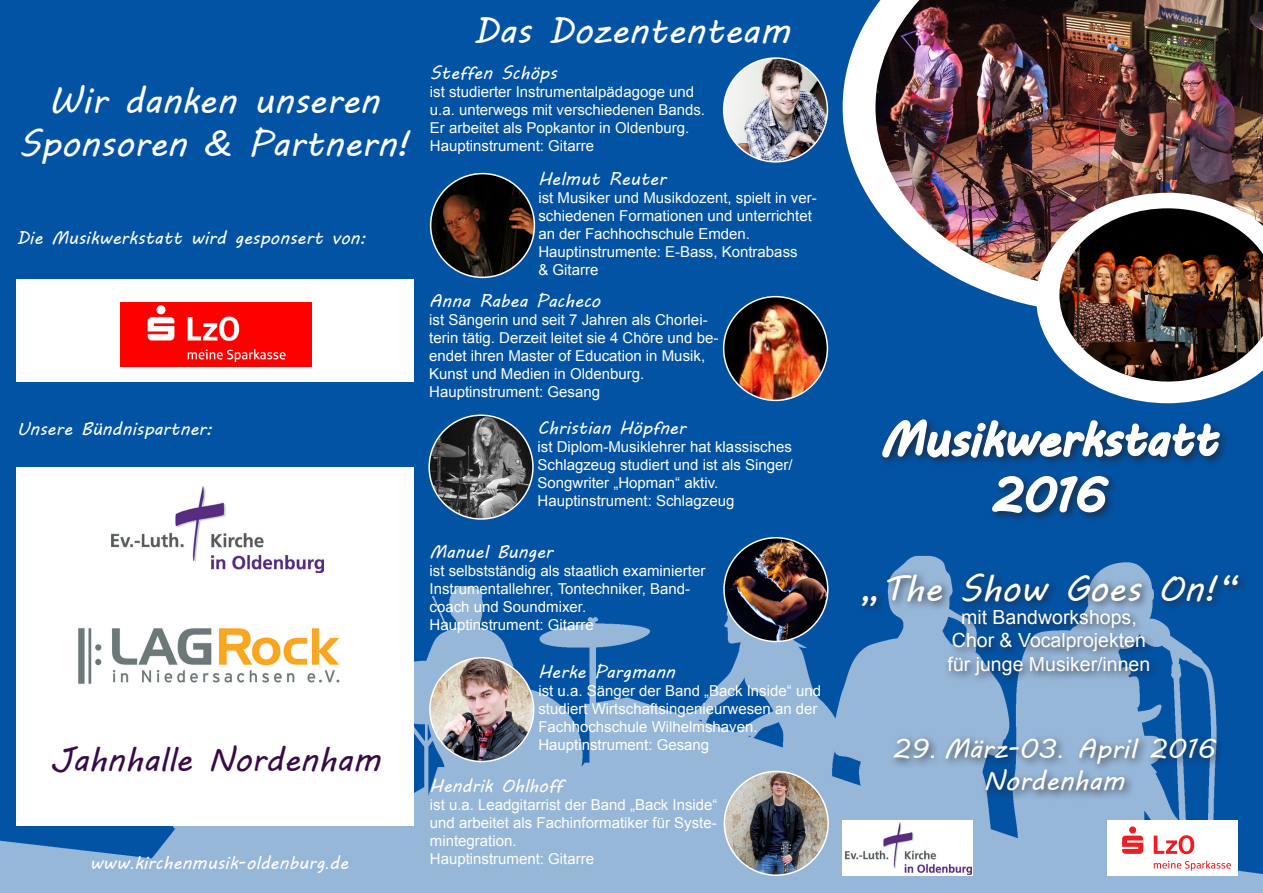
<style>
.page{position:relative;width:1263px;height:893px;background:#0353a5}
.page>*{position:absolute;margin:0;border:0;box-sizing:border-box;transform-origin:0 0}
.t1{font:46.5px "MV Boli";color:#fff}
.t2{font:36px/43.2px "MV Boli";color:#fff;text-align:center}
.t3{font:33px "MV Boli";color:#390b46}
.t4{font:27px "MV Boli";color:#fff}
.t5{font:19.5px "Arial";color:#fff}
.t6{font:18px "MV Boli";color:#fff}
.t7{font:15px/18px "Arial";color:#fff}
.s1{font-family:"Arial"}
</style>
<div class="page">
<svg style="left:843px;top:7px;width:193px;height:300px"></svg>
<img style="left:875px;top:0;width:388px;height:288px">
<img style="left:1036px;top:193px;width:227px;height:203px">
<img style="left:1059px;top:208px;width:204px;height:174px">
<img style="left:0;top:537px;width:1263px;height:356px">
<div style="left:858px;top:568px;width:391px;height:117px;background:#231f20;opacity:.75"></div>
<div style="left:889px;top:733px;width:338px;height:69px;background:#231f20;opacity:.75"></div>
<img style="left:431px;top:174px;width:103px;height:103px;border-radius:52px">
<div style="left:430px;top:173px;width:105px;height:105px;border:2px solid #fff;border-radius:50%"></div>
<img style="left:724px;top:58px;width:103px;height:104px;border-radius:52px">
<div style="left:723px;top:57px;width:105px;height:106px;border:2px solid #fff;border-radius:50%"></div>
<img style="left:724px;top:297px;width:103px;height:103px;border-radius:52px">
<div style="left:723px;top:296px;width:105px;height:105px;border:2px solid #fff;border-radius:50%"></div>
<img style="left:429px;top:415px;width:104px;height:104px;border-radius:52px">
<div style="left:428px;top:414px;width:106px;height:106px;border:2px solid #fff;border-radius:50%"></div>
<img style="left:724px;top:538px;width:104px;height:103px;border-radius:52px">
<div style="left:723px;top:537px;width:105px;height:105px;border:2px solid #fff;border-radius:50%"></div>
<img style="left:430px;top:658px;width:104px;height:103px;border-radius:52px">
<div style="left:429px;top:657px;width:105px;height:105px;border:2px solid #fff;border-radius:50%"></div>
<img style="left:724px;top:771px;width:104px;height:104px;border-radius:52px">
<div style="left:724px;top:771px;width:105px;height:105px;border:2px solid #fff;border-radius:50%"></div>
<div style="left:843px;top:821px;width:130px;height:55px;background:#fff"></div>
<img style="left:845px;top:823px;width:127px;height:52px">
<div style="left:16px;top:467px;width:398px;height:358px;background:#fff"></div>
<div style="left:1107px;top:821px;width:130px;height:55px;background:#fff"></div>
<img style="left:112px;top:486px;width:212px;height:87px">
<img style="left:79px;top:628px;width:261px;height:56px">
<svg style="left:1154px;top:835px;width:40px;height:19px"></svg>
<svg style="left:1122px;top:826px;width:21px;height:28px"></svg>
<svg style="left:1154px;top:861px;width:77px;height:10px"></svg>
<svg style="left:881px;top:396px;width:341px;height:161px"></svg>
<div style="left:16px;top:279px;width:398px;height:103px;background:#fff"></div>
<img style="left:121px;top:302px;width:190px;height:65px">
<p class="t2" style="left:19px;top:78px;width:393px">Wir danken unseren<br>Sponsoren &amp; Partnern!</p>
<p class="t6" style="left:17px;top:225px;width:351px">Die Musikwerkstatt wird gesponsert von:</p>
<p class="t6" style="left:17px;top:416px;width:197px">Unsere Bündnispartner:</p>
<p class="t3" style="left:50px;top:737px;width:332px">Jahnhalle Nordenham</p>
<p class="t2" style="left:473px;top:8px;width:318px">Das Dozententeam</p>
<p class="t6" style="left:430px;top:60px;width:128px">Steffen Schöps</p>
<p class="t7" style="left:430px;top:83px;width:277px">ist studierter Instrumentalpädagoge und u.a. unterwegs mit verschiedenen Bands.<br>Er arbeitet als Popkantor in Oldenburg.</p>
<p class="t7" style="left:430px;top:137px;width:166px">Hauptinstrument: Gitarre</p>
<p class="t6" style="left:538px;top:166px;width:129px">Helmut Reuter</p>
<p class="t7" style="left:538px;top:188px;width:280px">ist Musiker und Musikdozent, spielt in ver&shy;schiedenen Formationen und unterrichtet an der Fachhochschule Emden.</p>
<p class="t7" style="left:538px;top:242px;width:261px">Hauptinstrumente: E-Bass, Kontrabass &amp; Gitarre</p>
<p class="t6" style="left:429px;top:288px;width:173px">Anna Rabea Pacheco</p>
<p class="t7" style="left:429px;top:311px;width:291px">ist Sängerin und seit 7 Jahren als Chorlei&shy;terin tätig. Derzeit leitet sie 4 Chöre und be&shy;endet ihren Master of Education in Musik, Kunst und Medien in Oldenburg.</p>
<p class="t7" style="left:429px;top:383px;width:172px">Hauptinstrument: Gesang</p>
<p class="t6" style="left:538px;top:416px;width:150px">Christian Höpfner</p>
<p class="t7" style="left:538px;top:438px;width:257px;text-align:justify">ist Diplom-Musiklehrer hat klassisches Schlagzeug studiert und ist als Singer/ Songwriter „Hopman“ aktiv.</p>
<p class="t7" style="left:538px;top:492px;width:198px">Hauptinstrument: Schlagzeug</p>
<p class="t6" style="left:429px;top:539px;width:125px">Manuel Bunger</p>
<p class="t7" style="left:429px;top:562px;width:277px">ist selbstständig als staatlich examinierter<br>Instrumentallehrer, Tontechniker, Band&shy;coach und Soundmixer.</p>
<p class="t7" style="left:429px;top:616px;width:166px">Hauptinstrument: Gitarre</p>
<p class="t6" style="left:538px;top:659px;width:138px">Herke Pargmann</p>
<p class="t7" style="left:538px;top:682px;width:284px">ist u.a. Sänger der Band „Back Inside“ und studiert Wirtschaftsingenieurwesen an der<br>Fachhochschule Wilhelmshaven.</p>
<p class="t7" style="left:538px;top:736px;width:172px">Hauptinstrument: Gesang</p>
<p class="t6" style="left:430px;top:773px;width:134px">Hendrik Ohlhoff</p>
<p class="t7" style="left:430px;top:795px;width:289px;text-align:justify">ist u.a. Leadgitarrist der Band „Back Inside“ und arbeitet als Fachinformatiker für Syste&shy;mintegration.</p>
<p class="t6" style="left:90px;top:851px;width:260px">www<span class="s1">.</span>kirchenmusik-oldenburg<span class="s1">.</span>de</p>
<p class="t7" style="left:430px;top:849px;width:166px">Hauptinstrument: Gitarre</p>
<p class="t1" style="left:880px;top:407px;width:339px">Musikwerkstatt</p>
<p class="t1" style="left:992px;top:463px;width:115px">2016</p>
<p class="t2" style="left:860px;top:566px;width:380px">„The Show Goes On!“</p>
<p class="t5" style="left:961px;top:604px;width:177px">mit Bandworkshops,</p>
<p class="t5" style="left:952px;top:628px;width:196px">Chor &amp; Vocalprojekten</p>
<p class="t5" style="left:948px;top:651px;width:204px">für junge Musiker/innen</p>
<p class="t4" style="left:893px;top:730px;width:324px">29<span class="s1">.</span> März-03<span class="s1">.</span> April 2016</p>
<p class="t4" style="left:983px;top:763px;width:143px">Nordenham</p>
</div>
